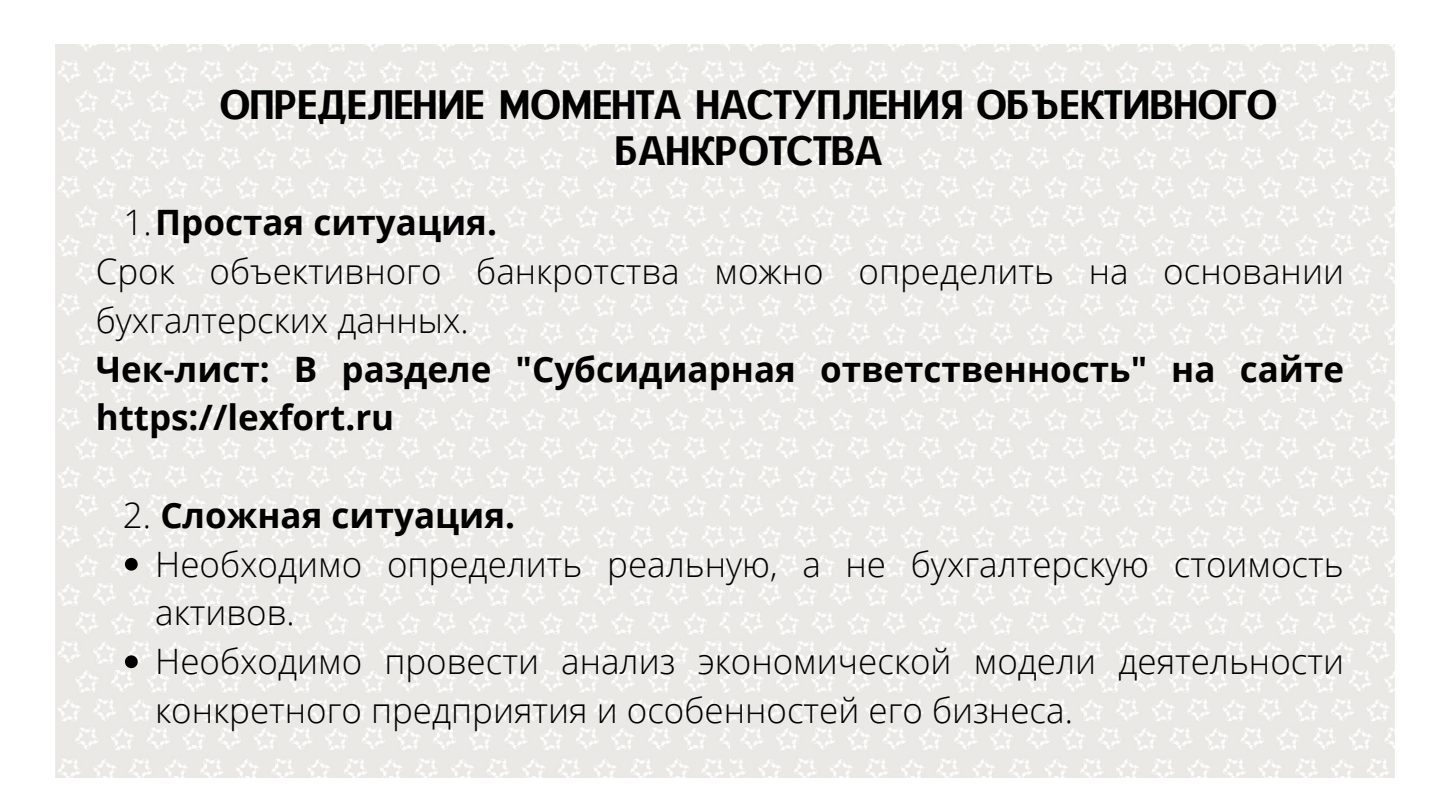
<style>
.page{position:relative;width:1440px;height:810px;background:#fff}
.page>*{position:absolute;margin:0;border:0;box-sizing:border-box;transform-origin:0 0}
.t1{font:40px/46.5px "CAT Neuzeit";color:#000;text-align:center}
.t2{font:300 35px/48.8px "Open Sans";color:#000}
.t3{font:700 35px/48.8px "Open Sans";color:#000}
.s1{font-weight:300}
</style>
<div class="page">
<img style="left:730px;top:45px;width:664px;height:732px">
<img style="left:55px;top:45px;width:675px;height:732px">
<svg style="left:125px;top:558px;width:13px;height:13px"></svg>
<svg style="left:125px;top:655px;width:13px;height:13px"></svg>
<p class="t1" style="left:220px;top:81px;width:1059px">ОПРЕДЕЛЕНИЕ МОМЕНТА НАСТУПЛЕНИЯ ОБЪЕКТИВНОГО<br>БАНКРОТСТВА</p>
<p class="t3" style="left:123px;top:197px;width:375px"><span class="s1">1.</span>Простая ситуация.</p>
<p class="t2" style="left:96px;top:246px;width:1250px">Срок объективного банкротства можно определить на основании бухгалтерских данных.</p>
<p class="t3" style="left:96px;top:344px;width:1250px">Чек-лист: В разделе "Субсидиарная ответственность" на сайте https://lexfort.ru</p>
<p class="t3" style="left:123px;top:490px;width:394px"><span class="s1">2.</span> Сложная ситуация.</p>
<p class="t2" style="left:155px;top:539px;width:1190px">Необходимо определить реальную, а не бухгалтерскую стоимость активов.<br>Необходимо провести анализ экономической модели деятельности конкретного предприятия и особенностей его бизнеса.</p>
</div>
